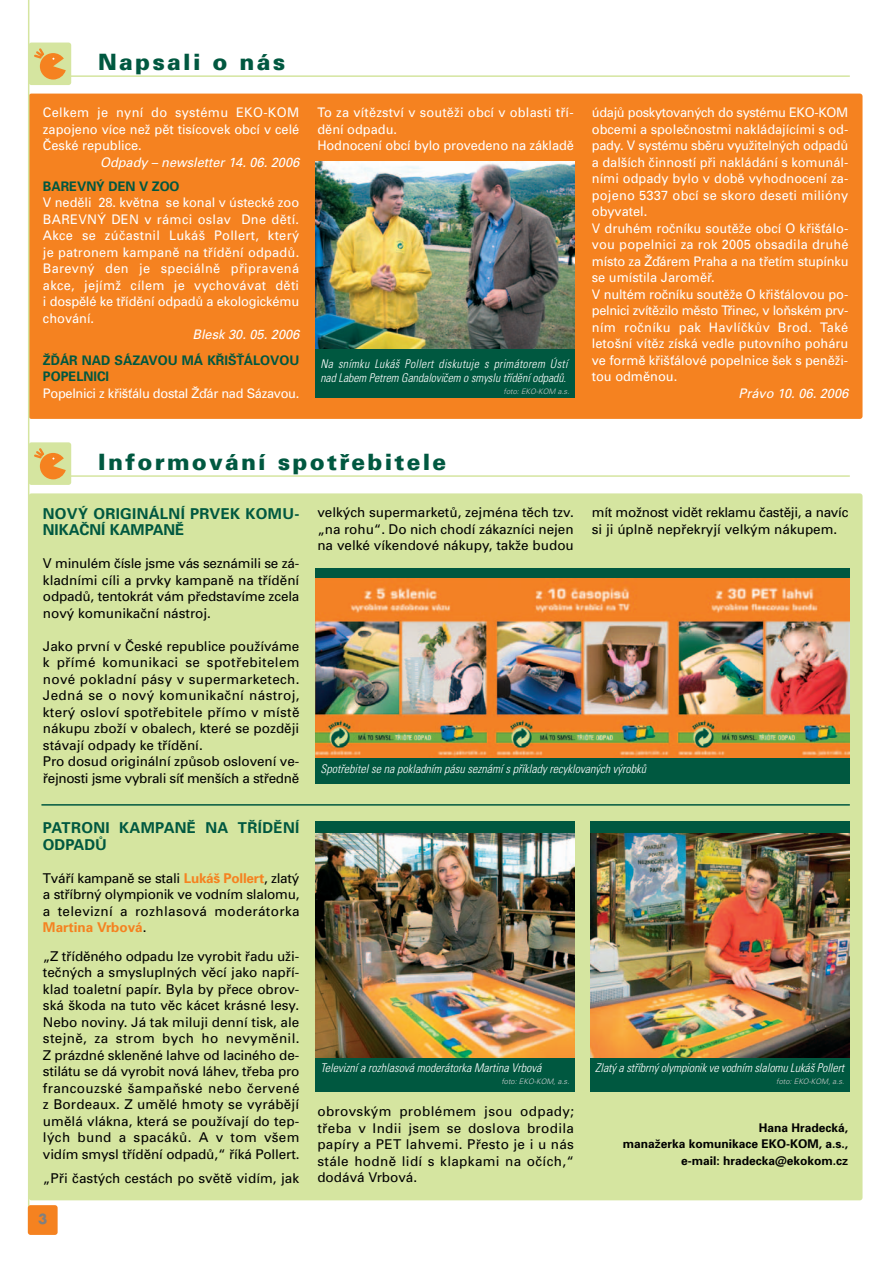
<style>
.page{position:relative;width:893px;height:1262px;background:#fff}
.page>*{position:absolute;margin:0;border:0;box-sizing:border-box;transform-origin:0 0}
.t1{font:900 22.5px "Univers CE";letter-spacing:.1em;color:#005840}
.t2{font:700 15px/16.5px "Univers CE";letter-spacing:.025em;color:#005840}
.t3{font:13.5px/16.5px "Univers CE";color:#000;text-align:justify}
.t4{font:13.5px/16.5px "Univers CE";letter-spacing:-.02em;color:#000}
.t5{font:700 13.5px "Futura CE";color:#808080}
.t6{font:13.2px/16.5px "Univers CE";color:#fff;text-align:justify}
.t7{font:italic 13.2px "Univers CE";color:#fff}
.t8{font:700 13.2px/16.5px "Univers CE";color:#005840}
.t9{font:13.2px "Univers CE";letter-spacing:-.025em;color:#fff}
.t10{font:italic 300 condensed 12px/14.4px "Univers CE";color:#fff}
.t11{font:700 12px/16.5px "Univers CE";color:#000;text-align:right}
.t12{font:italic 300 7.5px "Univers CE";color:#ccc}
.t13{font:italic 300 7.5px "Univers CE";color:#d1d2d4}
.s1{font-weight:700;color:#f58220}
</style>
<div class="page">
<div style="left:29px;top:94px;width:833px;height:325px;background:#f58220;border-radius:3px"></div>
<hr style="left:41px;top:75px;width:808px;height:2px;background:#d5e5a0">
<div style="left:29px;top:43px;width:42px;height:42px;background:#d5e5a0;border-radius:3px"></div>
<svg style="left:34px;top:48px;width:32px;height:32px"></svg>
<hr style="left:28px;top:0;width:1px;height:1232px;background:#d5e5a0">
<div style="left:28px;top:1205px;width:30px;height:29px;background:#f58220;border-radius:3px"></div>
<img style="left:315px;top:162px;width:260px;height:187px">
<div style="left:29px;top:493px;width:833px;height:707px;background:#d5e5a0;border-radius:3px"></div>
<hr style="left:41px;top:475px;width:808px;height:2px;background:#d5e5a0">
<div style="left:29px;top:442px;width:42px;height:43px;background:#d5e5a0;border-radius:3px"></div>
<svg style="left:34px;top:448px;width:32px;height:31px"></svg>
<div style="left:315px;top:821px;width:260px;height:270px;background:#005840"></div>
<img style="left:315px;top:833px;width:260px;height:224px">
<div style="left:590px;top:821px;width:259px;height:270px;background:#005840"></div>
<img style="left:590px;top:833px;width:259px;height:224px">
<div style="left:315px;top:568px;width:534px;height:215px;background:#005840"></div>
<hr style="left:41px;top:804px;width:808px;height:1px;background:#005840">
<img style="left:315px;top:579px;width:534px;height:178px">
<div style="left:315px;top:349px;width:260px;height:48px;background:#005840"></div>
<h1 class="t1" style="left:98px;top:54px;width:188px">Napsali o nás</h1>
<p class="t6" style="left:43px;top:106px;width:258px">Celkem je nyní do systému EKO-KOM zapojeno více než pět tisícovek obcí v celé České republice.</p>
<p class="t7" style="left:100px;top:157px;width:201px">Odpady – newsletter 14. 06. 2006</p>
<p class="t8" style="left:43px;top:179px;width:138px">BAREVNÝ DEN V ZOO</p>
<p class="t6" style="left:43px;top:196px;width:258px">V neděli 28. května se konal v ústecké zoo BAREVNÝ DEN v rámci oslav Dne dětí.<br>Akce se zúčastnil Lukáš Pollert, který je patronem kampaně na třídění odpadů.<br>Barevný den je speciálně připravená akce, jejímž cílem je vychovávat děti i dospělé ke třídění odpadů a ekologickému chování.</p>
<p class="t7" style="left:192px;top:330px;width:108px">Blesk 30. 05. 2006</p>
<p class="t8" style="left:43px;top:353px;width:258px">ŽĎÁR NAD SÁZAVOU MÁ KŘIŠŤÁLOVOU<br>POPELNICI</p>
<p class="t9" style="left:43px;top:388px;width:258px">Popelnici z křišťálu dostal Žďár nad Sázavou.</p>
<p class="t6" style="left:317px;top:106px;width:258px;text-align:left">To za vítězství v soutěži obcí v oblasti tří&shy;dění odpadu.<br>Hodnocení obcí bylo provedeno na základě</p>
<p class="t6" style="left:592px;top:106px;width:258px;text-align:left">údajů poskytovaných do systému EKO-KOM obcemi a společnostmi nakládajícími s od&shy;pady. V systému sběru využitelných odpadů a dalších činností při nakládání s komunál&shy;ními odpady bylo v době vyhodnocení za&shy;pojeno 5337 obcí se skoro deseti milióny obyvatel.<br>V druhém ročníku soutěže obcí O křišťálo&shy;vou popelnici za rok 2005 obsadila druhé místo za Žďárem Praha a na třetím stupínku se umístila Jaroměř.<br>V nultém ročníku soutěže O křišťálovou po&shy;pelnici zvítězilo město Třinec, v loňském prv&shy;ním ročníku pak Havlíčkův Brod. Také letošní vítěz získá vedle putovního poháru ve formě křišťálové popelnice šek s peněži&shy;tou odměnou.</p>
<p class="t7" style="left:738px;top:388px;width:111px">Právo 10. 06. 2006</p>
<p class="t10" style="left:320px;top:358px;width:249px">Na snímku Lukáš Pollert diskutuje s primátorem Ústí nad Labem Petrem Gandalovičem o smyslu třídění odpadů.</p>
<p class="t12" style="left:503px;top:388px;width:67px">foto: EKO-KOM a.s.</p>
<h1 class="t1" style="left:98px;top:453px;width:349px">Informování spotřebitele</h1>
<p class="t2" style="left:43px;top:506px;width:258px">NOVÝ ORIGINÁLNÍ PRVEK KOMU-<br>NIKAČNÍ KAMPANĚ</p>
<p class="t3" style="left:43px;top:556px;width:258px">V minulém čísle jsme vás seznámili se zá&shy;kladními cíli a prvky kampaně na třídění odpadů, tentokrát vám představíme zcela nový komunikační nástroj.</p>
<p class="t3" style="left:43px;top:639px;width:258px;text-align:left">Jako první v České republice používáme k přímé komunikaci se spotřebitelem nové pokladní pásy v supermarketech.<br>Jedná se o nový komunikační nástroj, který osloví spotřebitele přímo v místě nákupu zboží v obalech, které se později stávají odpady ke třídění.<br>Pro dosud originální způsob oslovení ve&shy;řejnosti jsme vybrali síť menších a středně</p>
<p class="t2" style="left:43px;top:821px;width:258px">PATRONI KAMPANĚ NA TŘÍDĚNÍ<br>ODPADŮ</p>
<p class="t3" style="left:43px;top:871px;width:258px">Tváří kampaně se stali <span class="s1">Lukáš Pollert</span>, zlatý a stříbrný olympionik ve vodním slalomu, a televizní a rozhlasová moderátorka <span class="s1">Martina Vrbová</span>.</p>
<p class="t3" style="left:43px;top:949px;width:258px">„Z tříděného odpadu lze vyrobit řadu uži&shy;tečných a smysluplných věcí jako napří&shy;klad toaletní papír. Byla by přece obrov&shy;ská škoda na tuto věc kácet krásné lesy.<br>Nebo noviny. Já tak miluji denní tisk, ale stejně, za strom bych ho nevyměnil.<br>Z prázdné skleněné lahve od laciného de&shy;stilátu se dá vyrobit nová láhev, třeba pro francouzské šampaňské nebo červené z Bordeaux. Z umělé hmoty se vyrábějí umělá vlákna, která se používají do tep&shy;lých bund a spacáků. A v tom všem vidím smysl třídění odpadů,“ říká Pollert.</p>
<p class="t3" style="left:43px;top:1171px;width:258px">„Při častých cestách po světě vidím, jak</p>
<p class="t5" style="left:38px;top:1212px;width:11px">3</p>
<p class="t3" style="left:317px;top:506px;width:258px">velkých supermarketů, zejména těch tzv. „na rohu“. Do nich chodí zákazníci nejen na velké víkendové nákupy, takže budou</p>
<p class="t4" style="left:592px;top:506px;width:258px">mít možnost vidět reklamu častěji, a navíc si ji úplně nepřekryjí velkým nákupem.</p>
<p class="t10" style="left:320px;top:762px;width:327px">Spotřebitel se na pokladním pásu seznámí s příklady recyklovaných výrobků</p>
<p class="t10" style="left:320px;top:1062px;width:222px">Televizní a rozhlasová moderátorka Martina Vrbová</p>
<p class="t13" style="left:501px;top:1078px;width:69px">foto: EKO-KOM, a.s.</p>
<p class="t3" style="left:317px;top:1104px;width:258px">obrovským problémem jsou odpady; třeba v Indii jsem se doslova brodila papíry a PET lahvemi. Přesto je i u nás stále hodně lidí s klapkami na očích,“ dodává Vrbová.</p>
<p class="t10" style="left:595px;top:1062px;width:250px">Zlatý a stříbrný olympionik ve vodním slalomu Lukáš Pollert</p>
<p class="t12" style="left:776px;top:1078px;width:69px">foto: EKO-KOM, a.s.</p>
<p class="t11" style="left:622px;top:1120px;width:227px">Hana Hradecká,<br>manažerka komunikace EKO-KOM, a.s., e-mail: hradecka@ekokom.cz</p>
</div>
